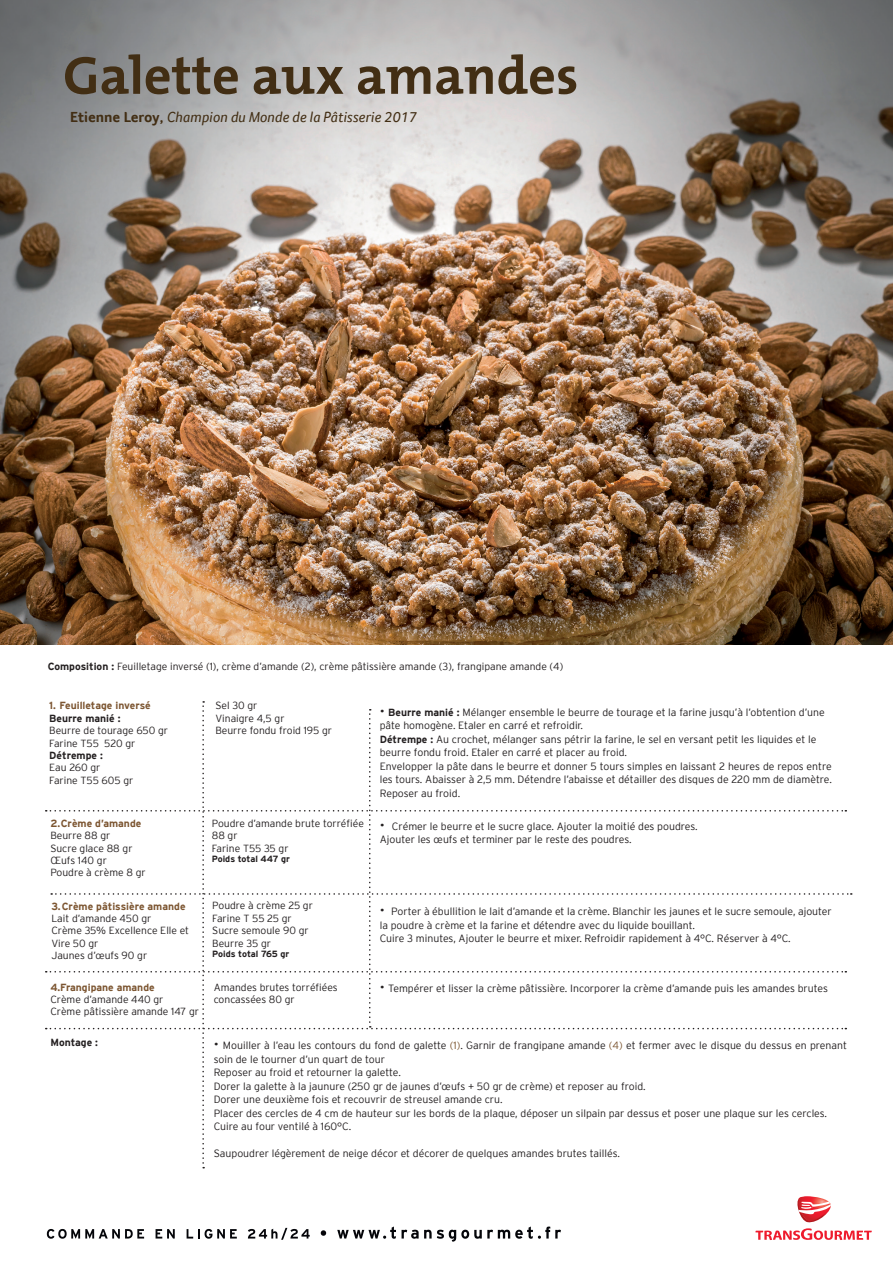
<style>
.page{position:relative;width:893px;height:1263px;background:#fff}
.page>*{position:absolute;margin:0;border:0;box-sizing:border-box;transform-origin:0 0}
.t1{font:700 54px "The Mix";color:#422e14}
.t2{font:italic 15px "Transgourmet";color:#422e14}
.t3{font:300 10.5px/13.5px "Interstate";color:#231f20}
.t4{font:300 10.35px/12.5px "Interstate";color:#231f20}
.t5{font:700 10.35px "Interstate";color:#7c5531}
.t6{font:700 10.35px "Interstate";color:#231f20}
.t7{font:700 9px "Interstate";color:#231f20}
.s1{font-weight:700;font-style:normal}
.s2{font-weight:700}
.s3{font-size:13.5px}
.s4{font-weight:700;font-size:10.35px}
.s5{color:#7c5531}
</style>
<div class="page">
<img style="left:0;top:0;width:893px;height:644px">
<svg style="left:755px;top:1196px;width:117px;height:44px"></svg>
<svg style="left:47px;top:1229px;width:97px;height:10px"></svg>
<svg style="left:156px;top:1229px;width:19px;height:9px"></svg>
<svg style="left:187px;top:1229px;width:50px;height:10px"></svg>
<svg style="left:248px;top:1228px;width:62px;height:12px"></svg>
<svg style="left:321px;top:1230px;width:5px;height:6px"></svg>
<svg style="left:337px;top:1226px;width:59px;height:13px"></svg>
<svg style="left:402px;top:1226px;width:159px;height:16px"></svg>
<svg style="left:46px;top:701px;width:806px;height:467px"></svg>
<h1 class="t1" style="left:63px;top:41px;width:517px">Galette aux amandes</h1>
<h2 class="t2" style="left:70px;top:108px;width:348px"><span class="s1">Etienne Leroy,</span> Champion du Monde de la Pâtisserie 2017</h2>
<p class="t4" style="left:48px;top:660px;width:517px"><span class="s2">Composition :</span> Feuilletage inversé (1), crème d’amande (2), crème pâtissière amande (3), frangipane amande (4)</p>
<p class="t3" style="left:380px;top:705px;width:454px"><span class="s3">•</span> <span class="s4">Beurre manié :</span> Mélanger ensemble le beurre de tourage et la farine jusqu’à l’obtention d’une pâte homogène. Etaler en carré et refroidir.<br><span class="s4">Détrempe :</span> Au crochet, mélanger sans pétrir la farine, le sel en versant petit les liquides et le beurre fondu froid. Etaler en carré et placer au froid.<br>Envelopper la pâte dans le beurre et donner 5 tours simples en laissant 2 heures de repos entre les tours. Abaisser à 2,5 mm. Détendre l’abaisse et détailler des disques de 220 mm de diamètre.<br>Reposer au froid.</p>
<p class="t3" style="left:380px;top:819px;width:320px"><span class="s3">•</span> Crémer le beurre et le sucre glace. Ajouter la moitié des poudres.<br>Ajouter les œufs et terminer par le reste des poudres.</p>
<p class="t5" style="left:49px;top:700px;width:103px">1. Feuilletage inversé</p>
<p class="t6" style="left:49px;top:712px;width:73px">Beurre manié :</p>
<p class="t4" style="left:49px;top:724px;width:120px">Beurre de tourage 650 gr<br>Farine T55 520 gr</p>
<p class="t6" style="left:49px;top:750px;width:55px">Détrempe :</p>
<p class="t4" style="left:49px;top:761px;width:86px">Eau 260 gr<br>Farine T55 605 gr</p>
<p class="t4" style="left:215px;top:699px;width:118px">Sel 30 gr<br>Vinaigre 4,5 gr<br>Beurre fondu froid 195 gr</p>
<p class="t5" style="left:50px;top:817px;width:92px">2.Crème d’amande</p>
<p class="t4" style="left:50px;top:829px;width:97px">Beurre 88 gr<br>Sucre glace 88 gr<br>Œufs 140 gr<br>Poudre à crème 8 gr</p>
<p class="t4" style="left:212px;top:817px;width:154px">Poudre d’amande brute torréfiée<br>88 gr<br>Farine T55 35 gr</p>
<p class="t7" style="left:212px;top:854px;width:80px">Poids total 447 gr</p>
<p class="t5" style="left:51px;top:900px;width:136px">3.Crème pâtissière amande</p>
<p class="t4" style="left:51px;top:912px;width:139px">Lait d’amande 450 gr<br>Crème 35% Excellence Elle et<br>Vire 50 gr<br>Jaunes d’œufs 90 gr</p>
<p class="t4" style="left:212px;top:899px;width:102px">Poudre à crème 25 gr<br>Farine T 55 25 gr<br>Sucre semoule 90 gr<br>Beurre 35 gr</p>
<p class="t7" style="left:212px;top:949px;width:79px">Poids total 765 gr</p>
<p class="t3" style="left:380px;top:904px;width:454px"><span class="s3">•</span> Porter à ébullition le lait d’amande et la crème. Blanchir les jaunes et le sucre semoule, ajouter la poudre à crème et la farine et détendre avec du liquide bouillant.<br>Cuire 3 minutes, Ajouter le beurre et mixer. Refroidir rapidement à 4°C. Réserver à 4°C.</p>
<p class="t5" style="left:50px;top:981px;width:106px">4.Frangipane amande</p>
<p class="t4" style="left:50px;top:993px;width:150px">Crème d’amande 440 gr<br>Crème pâtissière amande 147 gr</p>
<p class="t4" style="left:214px;top:980px;width:125px">Amandes brutes torréfiées concassées 80 gr</p>
<p class="t3" style="left:380px;top:981px;width:450px"><span class="s3">•</span> Tempérer et lisser la crème pâtissière. Incorporer la crème d’amande puis les amandes brutes</p>
<p class="t6" style="left:50px;top:1036px;width:49px">Montage :</p>
<p class="t3" style="left:214px;top:1038px;width:635px"><span class="s3">•</span> Mouiller à l’eau les contours du fond de galette <span class="s5">(1)</span>. Garnir de frangipane amande <span class="s5">(4)</span> et fermer avec le disque du dessus en prenant soin de le tourner d’un quart de tour<br>Reposer au froid et retourner la galette.<br>Dorer la galette à la jaunure (250 gr de jaunes d’œufs + 50 gr de crème) et reposer au froid.<br>Dorer une deuxième fois et recouvrir de streusel amande cru.<br>Placer des cercles de 4 cm de hauteur sur les bords de la plaque, déposer un silpain par dessus et poser une plaque sur les cercles.<br>Cuire au four ventilé à 160°C.</p>
<p class="t3" style="left:214px;top:1146px;width:408px">Saupoudrer légèrement de neige décor et décorer de quelques amandes brutes taillés.</p>
</div>
